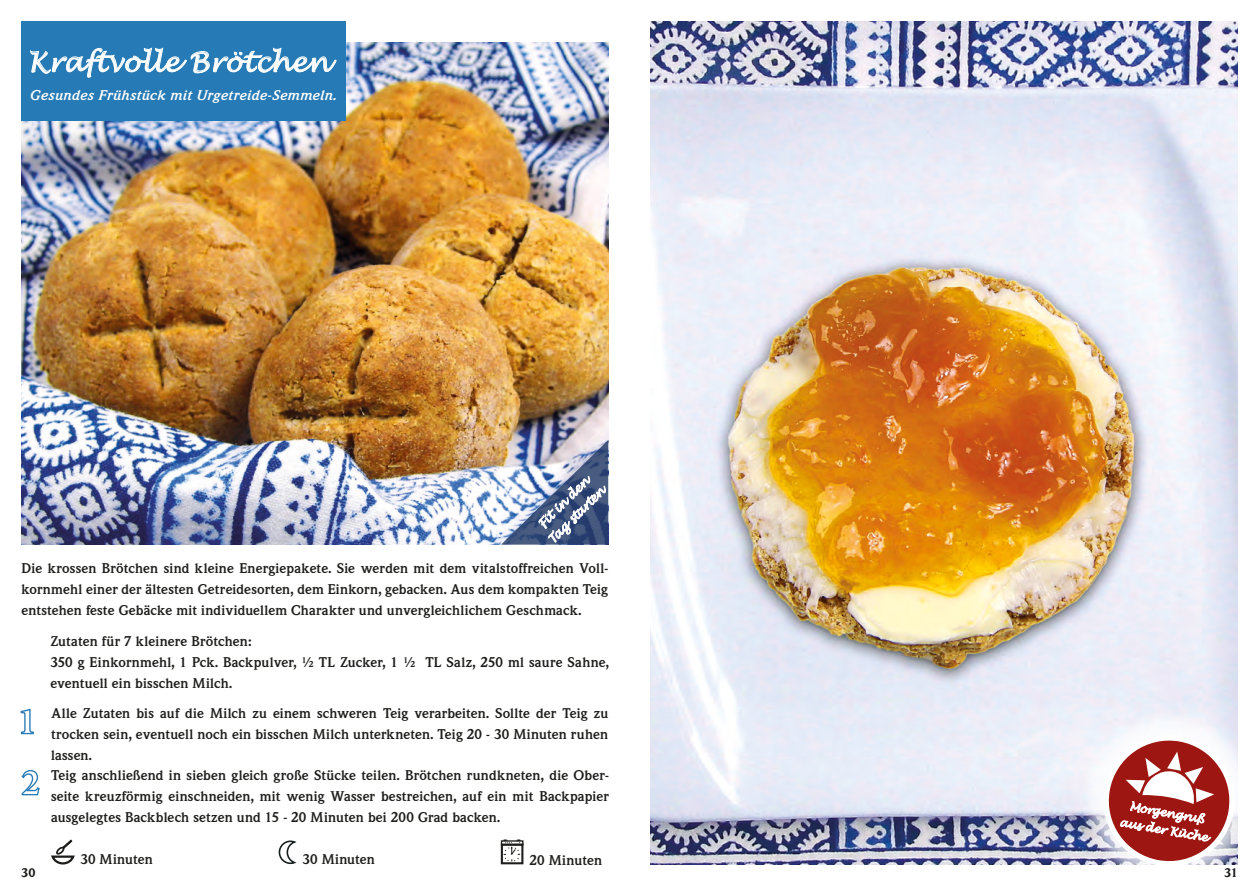
<style>
.page{position:relative;width:1259px;height:893px;background:#fff}
.page>*{position:absolute;margin:0;border:0;box-sizing:border-box;transform-origin:0 0}
.t1{font:italic 27px "Lucida Handwriting";letter-spacing:.01em;color:#fff}
.t2{font:700 13.5px/20.9px "Weidemann SB";letter-spacing:.005em;color:#1d1d1b}
.t3{font:italic 700 13.5px "Weidemann SB";letter-spacing:.025em;color:#fff}
.t4{font:italic 12px/18px "Lucida Handwriting";color:#fff;text-align:center}
.t5{font:900 12px "Weidemann SB";color:#1d1d1b}
.t6{font:italic 11.25px/17.4px "Lucida Handwriting";color:#fff;text-align:center}
</style>
<div class="page">
<img style="left:21px;top:43px;width:587px;height:502px">
<img style="left:651px;top:21px;width:586px;height:843px">
<div style="left:21px;top:21px;width:324px;height:99px;background:#267ab5"></div>
<svg style="left:30px;top:48px;width:307px;height:30px"></svg>
<svg style="left:20px;top:708px;width:14px;height:27px"></svg>
<svg style="left:21px;top:769px;width:19px;height:27px"></svg>
<svg style="left:278px;top:840px;width:19px;height:25px"></svg>
<svg style="left:51px;top:839px;width:24px;height:26px"></svg>
<div style="left:501px;top:843px;width:22px;height:21px;border:2px solid #1d1d1b"></div>
<div style="left:501px;top:840px;width:22px;height:6px;border:1px solid #1d1d1b"></div>
<svg style="left:503px;top:839px;width:18px;height:23px"></svg>
<svg style="left:1078px;top:709px;width:160px;height:156px"></svg>
<img style="left:501px;top:440px;width:107px;height:105px">
<h1 class="t1" style="left:28px;top:46px;width:302px">Kraftvolle Brötchen</h1>
<p class="t3" style="left:30px;top:88px;width:308px">Gesundes Frühstück mit Urgetreide-Semmeln.</p>
<p class="t4" style="left:531px;top:523px;width:76px;rotate:-45deg">Fit in den<br>Tag starten</p>
<p class="t2" style="left:21px;top:557px;width:588px;text-align:justify">Die krossen Brötchen sind kleine Energiepakete. Sie werden mit dem vitalstoffreichen Voll&shy;kornmehl einer der ältesten Getreidesorten, dem Einkorn, gebacken. Aus dem kompakten Teig entstehen feste Gebäcke mit individuellem Charakter und unvergleichlichem Geschmack.</p>
<p class="t2" style="left:50px;top:630px;width:560px">Zutaten für 7 kleinere Brötchen:<br>350 g Einkornmehl, 1 Pck. Backpulver, ½ TL Zucker, 1 ½ TL Salz, 250 ml saure Sahne, eventuell ein bisschen Milch.</p>
<p class="t2" style="left:51px;top:703px;width:559px">Alle Zutaten bis auf die Milch zu einem schweren Teig verarbeiten. Sollte der Teig zu trocken sein, eventuell noch ein bisschen Milch unterkneten. Teig 20 - 30 Minuten ruhen lassen.<br>Teig anschließend in sieben gleich große Stücke teilen. Brötchen rundkneten, die Ober&shy;seite kreuzförmig einschneiden, mit wenig Wasser bestreichen, auf ein mit Backpapier ausgelegtes Backblech setzen und 15 - 20 Minuten bei 200 Grad backen.</p>
<p class="t2" style="left:80px;top:849px;width:74px">30 Minuten</p>
<p class="t2" style="left:302px;top:849px;width:74px">30 Minuten</p>
<p class="t2" style="left:529px;top:849px;width:74px">20 Minuten</p>
<p class="t6" style="left:1124px;top:797px;width:91px;rotate:10deg">Morgengruß aus der Küche</p>
<p class="t5" style="left:21px;top:866px;width:16px">30</p>
<p class="t5" style="left:1224px;top:865px;width:15px">31</p>
</div>
